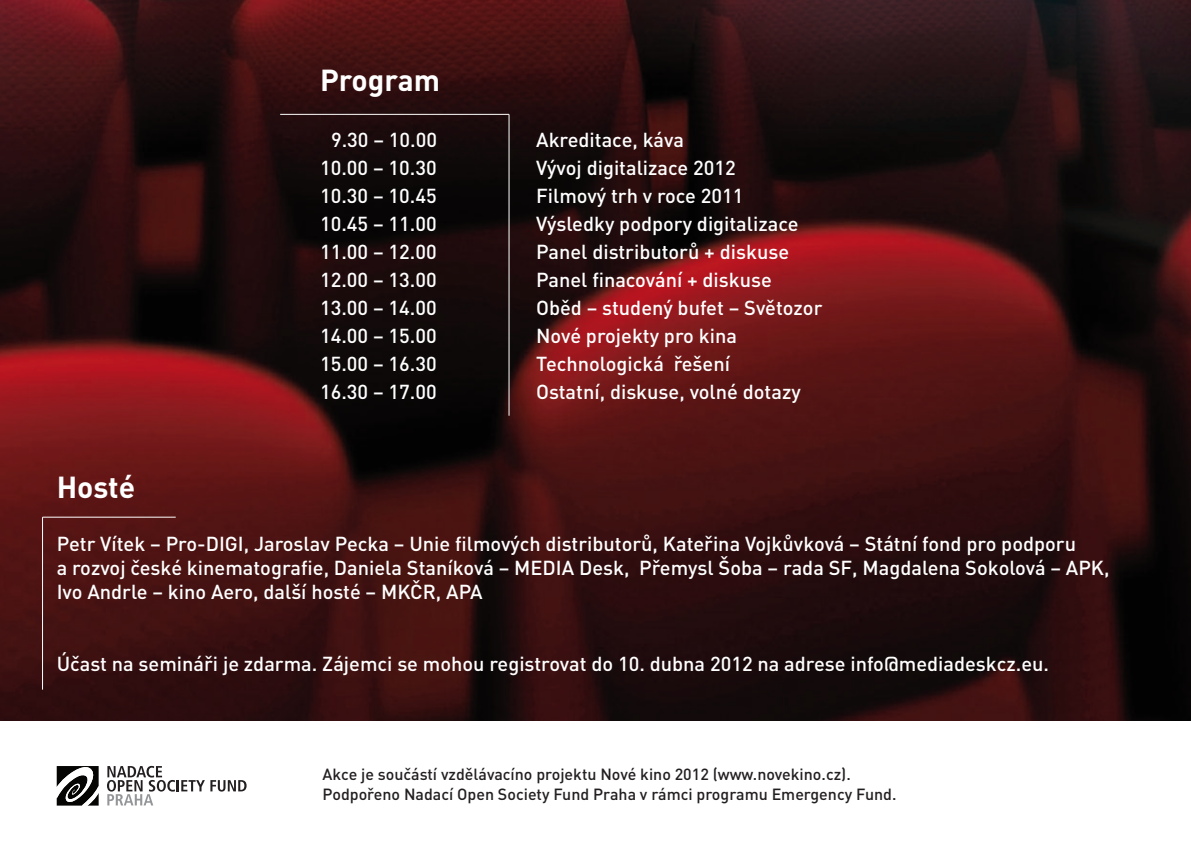
<style>
.page{position:relative;width:1191px;height:851px;background:#fff}
.page>*{position:absolute;margin:0;border:0;box-sizing:border-box;transform-origin:0 0}
.t1{font:700 30px "DIN Pro";color:#fff}
.t2{font:500 20px/24px "DIN Pro";color:#fff}
.t3{font:500 16px/19.2px "DIN Pro";color:#231f20}
</style>
<div class="page">
<svg style="left:107px;top:765px;width:139px;height:40px"></svg>
<svg style="left:57px;top:766px;width:42px;height:39px"></svg>
<img style="left:0;top:0;width:1191px;height:720px">
<hr style="left:509px;top:114px;width:1px;height:301px;background:#fff">
<hr style="left:280px;top:114px;width:229px;height:1px;background:#fff">
<hr style="left:43px;top:516px;width:133px;height:1px;background:#fff">
<hr style="left:42px;top:517px;width:1px;height:172px;background:#fff">
<h1 class="t1" style="left:320px;top:62px;width:122px">Program</h1>
<p class="t2" style="left:331px;top:128px;width:107px">9.30 – 10.00</p>
<p class="t2" style="left:536px;top:128px;width:149px">Akreditace, káva</p>
<p class="t2" style="left:320px;top:156px;width:118px">10.00 – 10.30</p>
<p class="t2" style="left:536px;top:156px;width:201px">Vývoj digitalizace 2012</p>
<p class="t2" style="left:320px;top:184px;width:118px">10.30 – 10.45</p>
<p class="t2" style="left:536px;top:184px;width:209px">Filmový trh v roce 2011</p>
<p class="t2" style="left:320px;top:212px;width:118px">10.45 – 11.00</p>
<p class="t2" style="left:536px;top:212px;width:264px">Výsledky podpory digitalizace</p>
<p class="t2" style="left:320px;top:240px;width:118px">11.00 – 12.00</p>
<p class="t2" style="left:536px;top:240px;width:254px">Panel distributorů + diskuse</p>
<p class="t2" style="left:320px;top:268px;width:118px">12.00 – 13.00</p>
<p class="t2" style="left:536px;top:268px;width:237px">Panel finacování + diskuse</p>
<p class="t2" style="left:320px;top:296px;width:118px">13.00 – 14.00</p>
<p class="t2" style="left:536px;top:296px;width:288px">Oběd – studený bufet – Světozor</p>
<p class="t2" style="left:320px;top:324px;width:118px">14.00 – 15.00</p>
<p class="t2" style="left:536px;top:324px;width:202px">Nové projekty pro kina</p>
<p class="t2" style="left:320px;top:352px;width:118px">15.00 – 16.30</p>
<p class="t2" style="left:536px;top:352px;width:195px">Technologická řešení</p>
<p class="t2" style="left:320px;top:380px;width:118px">16.30 – 17.00</p>
<p class="t2" style="left:536px;top:380px;width:266px">Ostatní, diskuse, volné dotazy</p>
<h1 class="t1" style="left:57px;top:469px;width:80px">Hosté</h1>
<p class="t2" style="left:57px;top:531px;width:1054px">Petr Vítek – Pro-DIGI, Jaroslav Pecka – Unie filmových distributorů, Kateřina Vojkůvková – Státní fond pro podporu<br>a rozvoj české kinematografie, Daniela Staníková – MEDIA Desk, Přemysl Šoba – rada SF, Magdalena Sokolová – APK,<br>Ivo Andrle – kino Aero, další hosté – MKČR, APA</p>
<p class="t2" style="left:57px;top:651px;width:993px">Účast na semináři je zdarma. Zájemci se mohou registrovat do 10. dubna 2012 na adrese info@mediadeskcz.eu.</p>
<p class="t3" style="left:322px;top:764px;width:575px">Akce je součástí vzdělávacíno projektu Nové kino 2012 (www.novekino.cz).<br>Podpořeno Nadací Open Society Fund Praha v rámci programu Emergency Fund.</p>
</div>
